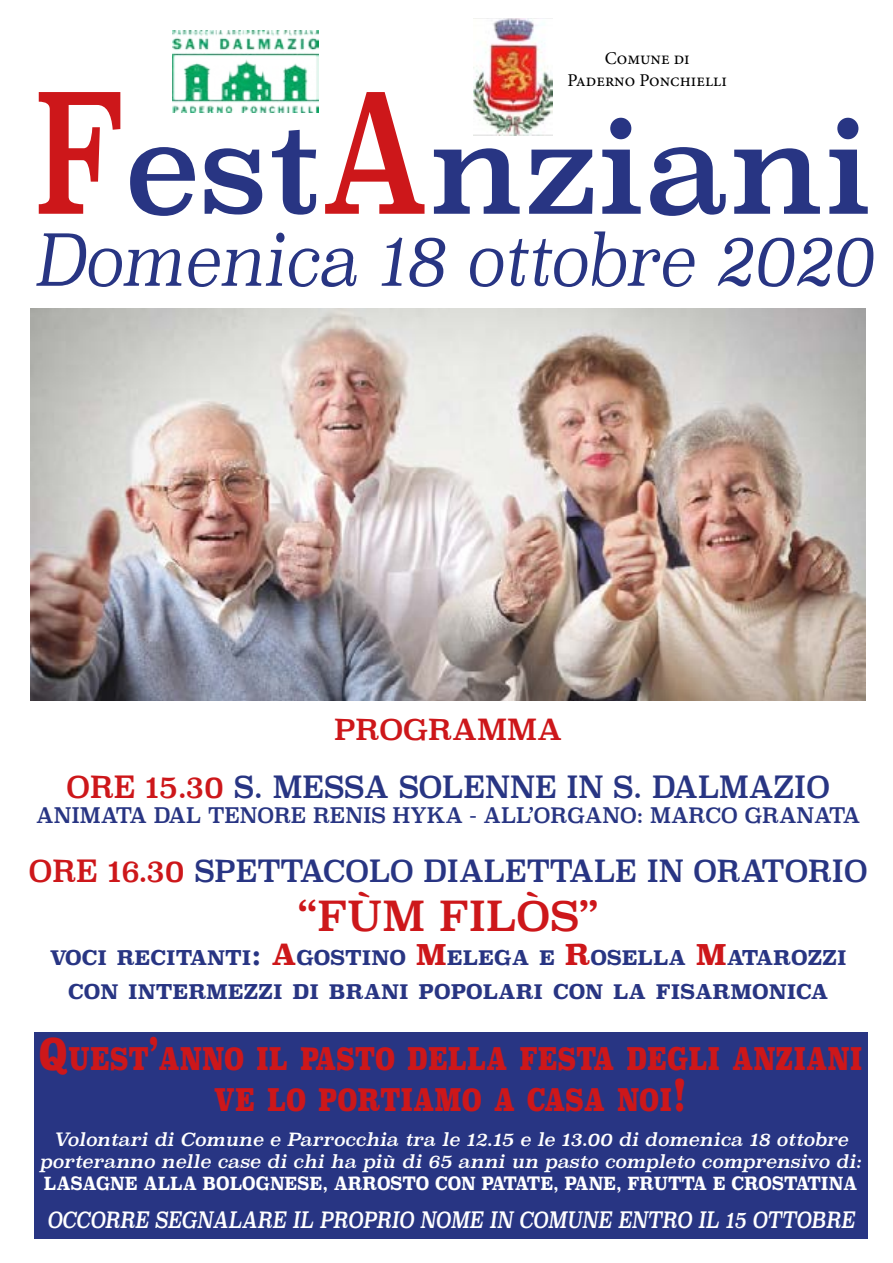
<style>
.page{position:relative;width:893px;height:1263px;background:#fff}
.page>*{position:absolute;margin:0;border:0;box-sizing:border-box;transform-origin:0 0}
.t1{font:126px "Superclarendon";color:#283583}
.t2{font:italic 300 70.5px "Superclarendon";color:#283583;scale:.84 1}
.t3{font:40.5px "Superclarendon";color:#cd171a}
.t4{font:900 30.45px/41.4px "Superclarendon";color:#cd171a;text-align:center;scale:.79 1}
.t5{font:30px "Superclarendon";color:#283583;scale:.94 1}
.t6{font:28.5px "Superclarendon";color:#cd171a}
.t7{font:italic 22.2px "Superclarendon";color:#fff;scale:.79 1}
.t8{font:21px "Superclarendon";color:#283583;scale:.95 1}
.t9{font:700 19.95px/34.2px "Superclarendon";color:#283583;text-align:center}
.t10{font:italic 18px/21.6px "Superclarendon";color:#fff;text-align:center}
.t11{font:700 18px "Superclarendon";color:#fff;scale:.9 1}
.t12{font:18px/21.6px "Minion Pro";color:#000;text-align:center}
.s1{font-size:163.8px;color:#cd171a}
.s2{color:#cd171a}
.s3{font-size:28.5px}
.s4{font-size:28.5px;color:#cd171a}
.s5{font-size:43.5px}
</style>
<div class="page">
<img style="left:173px;top:30px;width:146px;height:83px">
<img style="left:474px;top:18px;width:79px;height:117px">
<img style="left:31px;top:308px;width:835px;height:392px">
<div style="left:34px;top:1032px;width:833px;height:206px;background:#283583"></div>
<svg style="left:45px;top:1238px;width:814px;height:1px"></svg>
<p class="t12" style="left:567px;top:48px;width:161px">Comune di<br>Paderno Ponchielli</p>
<h1 class="t1" style="left:34px;top:83px;width:840px"><span class="s1">F</span>est<span class="s1">A</span>nziani</h1>
<h2 class="t2" style="left:34px;top:216px;width:1000px">Domenica 18 ottobre 2020</h2>
<h3 class="t6" style="left:334px;top:710px;width:230px">PROGRAMMA</h3>
<h3 class="t5" style="left:67px;top:767px;width:813px"><span class="s2">ORE 15.30</span> S. MESSA SOLENNE IN S. DALMAZIO</h3>
<p class="t8" style="left:36px;top:801px;width:869px">ANIMATA DAL TENORE RENIS HYKA - ALL’ORGANO: MARCO GRANATA</p>
<h3 class="t5" style="left:29px;top:851px;width:894px"><span class="s2">ORE 16.30</span> SPETTACOLO DIALETTALE IN ORATORIO</h3>
<h3 class="t3" style="left:298px;top:888px;width:302px">“FÙM FILÒS”</h3>
<p class="t9" style="left:50px;top:941px;width:798px">VOCI RECITANTI<span class="s3">:</span> <span class="s4">A</span>GOSTINO <span class="s4">M</span>ELEGA E <span class="s4">R</span>OSELLA <span class="s4">M</span>ATAROZZI<br>CON INTERMEZZI DI BRANI POPOLARI CON LA FISARMONICA</p>
<h3 class="t4" style="left:39px;top:1040px;width:1044px"><span class="s5">Q</span>UEST<span class="s5">’</span>ANNO IL PASTO DELLA FESTA DEGLI ANZIANI<br>VE LO PORTIAMO A CASA NOI<span class="s5">!</span></h3>
<p class="t10" style="left:40px;top:1129px;width:823px">Volontari di Comune e Parrocchia tra le 12.15 e le 13.00 di domenica 18 ottobre porteranno nelle case di chi ha più di 65 anni un pasto completo comprensivo di:</p>
<p class="t11" style="left:44px;top:1169px;width:905px">LASAGNE ALLA BOLOGNESE, ARROSTO CON PATATE, PANE, FRUTTA E CROSTATINA</p>
<p class="t7" style="left:47px;top:1206px;width:1023px">OCCORRE SEGNALARE IL PROPRIO NOME IN COMUNE ENTRO IL 15 OTTOBRE</p>
</div>
